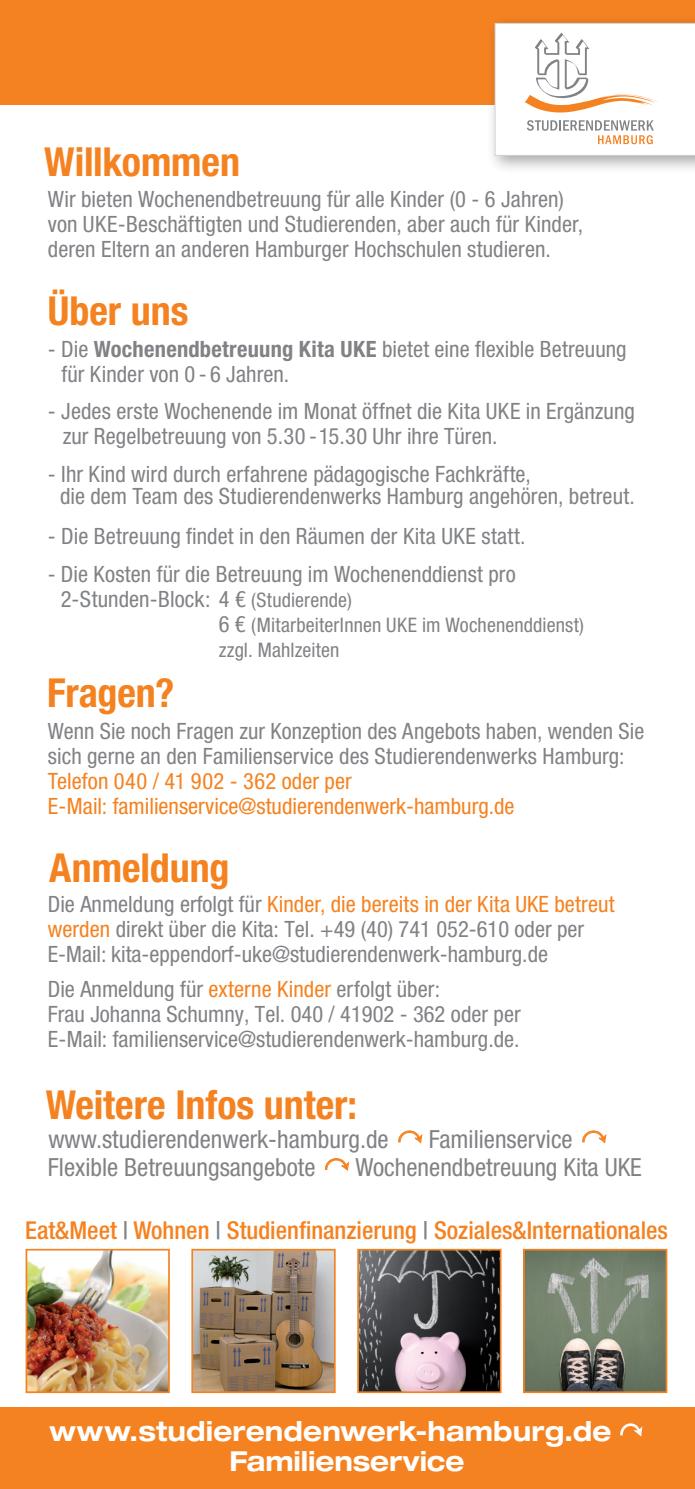
<style>
.page{position:relative;width:695px;height:1489px;background:#fff}
.page>*{position:absolute;margin:0;border:0;box-sizing:border-box;transform-origin:0 0}
.t1{font:700 condensed 40px "Helvetica Neue LT Pro";letter-spacing:-.005em;color:#f58220}
.t2{font:700 expanded 27.5px/29.5px "Helvetica Neue LT Pro";letter-spacing:.005em;color:#fff;text-align:center;scale:.91 1}
.t3{font:condensed 25px/27.5px "Helvetica Neue LT Pro";color:#808285}
.t4{font:500 condensed 24.75px "Helvetica Neue LT Pro";color:#f58220}
.t5{font:condensed 22.5px/25px "Helvetica Neue LT Pro";color:#808285}
.t6{font:condensed 22.5px/25px "Helvetica Neue LT Pro";color:#f58220}
.t7{font:condensed 20px/25px "Helvetica Neue LT Pro";letter-spacing:.005em;color:#808285}
.s1{font-weight:700}
.s2{font-size:20px}
.s3{font-size:22.5px}
.s4{color:#f58220}
.s5{font-family:"Lucida Sans Unicode";font-stretch:normal;font-size:30px;color:#f58220}
.s6{color:#808285}
.s7{font-family:"Lucida Sans Unicode";font-weight:400;font-stretch:normal;font-size:29.75px}
</style>
<div class="page">
<svg style="left:398px;top:1130px;width:24px;height:13px"></svg>
<svg style="left:582px;top:1130px;width:24px;height:13px"></svg>
<svg style="left:324px;top:1158px;width:25px;height:13px"></svg>
<div style="left:0;top:1407px;width:694px;height:81px;background:#f58220"></div>
<img style="left:29px;top:1251px;width:138px;height:138px">
<div style="left:26px;top:1248px;width:144px;height:144px;border:2px solid #f58220"></div>
<img style="left:194px;top:1251px;width:138px;height:138px">
<div style="left:191px;top:1248px;width:144px;height:144px;border:2px solid #f58220"></div>
<img style="left:360px;top:1251px;width:138px;height:138px">
<div style="left:357px;top:1248px;width:144px;height:144px;border:2px solid #f58220"></div>
<img style="left:526px;top:1251px;width:138px;height:138px">
<div style="left:523px;top:1248px;width:144px;height:144px;border:2px solid #f58220"></div>
<div style="left:0;top:0;width:694px;height:105px;background:#f58220"></div>
<div style="left:486px;top:14px;width:208px;height:160px;background:#231f20;opacity:.4"></div>
<svg style="left:495px;top:23px;width:199px;height:132px"></svg>
<svg style="left:620px;top:1423px;width:23px;height:14px"></svg>
<h1 class="t1" style="left:44px;top:137px;width:197px">Willkommen</h1>
<p class="t5" style="left:48px;top:186px;width:536px">Wir bieten Wochenendbetreuung für alle Kinder (0 - 6 Jahren) von UKE-Beschäftigten und Studierenden, aber auch für Kinder, deren Eltern an anderen Hamburger Hochschulen studieren.</p>
<h1 class="t1" style="left:48px;top:286px;width:142px">Über uns</h1>
<p class="t5" style="left:61px;top:336px;width:566px;text-indent:-13px">- Die <span class="s1">Wochenendbetreuung Kita UKE</span> bietet eine flexible Betreuung für Kinder von 0 - 6 Jahren.</p>
<p class="t5" style="left:63px;top:398px;width:573px;text-indent:-15px">- Jedes erste Wochenende im Monat öffnet die Kita UKE in Ergänzung zur Regelbetreuung von 5.30 - 15.30 Uhr ihre Türen.</p>
<p class="t5" style="left:60px;top:462px;width:576px;line-height:22.5px;text-indent:-12px">- Ihr Kind wird durch erfahrene pädagogische Fachkräfte,<br>die dem Team des Studierendenwerks Hamburg angehören, betreut.</p>
<p class="t5" style="left:48px;top:523px;width:479px">- Die Betreuung findet in den Räumen der Kita UKE statt.</p>
<p class="t5" style="left:61px;top:561px;width:456px;text-indent:-13px">- Die Kosten für die Betreuung im Wochenenddienst pro<br>2-Stunden-Block: 4 € <span class="s2">(Studierende)</span></p>
<p class="t7" style="left:219px;top:612px;width:367px"><span class="s3">6 €</span> (MitarbeiterInnen UKE im Wochenenddienst) zzgl. Mahlzeiten</p>
<h1 class="t1" style="left:47px;top:669px;width:129px">Fragen?</h1>
<p class="t5" style="left:48px;top:718px;width:598px">Wenn Sie noch Fragen zur Konzeption des Angebots haben, wenden Sie sich gerne an den Familienservice des Studierendenwerks Hamburg:</p>
<p class="t6" style="left:48px;top:768px;width:468px">Telefon 040 / 41 902 - 362 oder per<br>E-Mail: familienservice@studierendenwerk-hamburg.de</p>
<h1 class="t1" style="left:49px;top:844px;width:182px">Anmeldung</h1>
<p class="t5" style="left:48px;top:891px;width:568px">Die Anmeldung erfolgt für <span class="s4">Kinder, die bereits in der Kita UKE betreut werden</span> direkt über die Kita: Tel. +49 (40) 741 052-610 oder per<br>E-Mail: kita-eppendorf-uke@studierendenwerk-hamburg.de</p>
<p class="t5" style="left:48px;top:976px;width:474px">Die Anmeldung für <span class="s4">externe Kinder</span> erfolgt über:<br>Frau Johanna Schumny, Tel. 040 / 41902 - 362 oder per<br>E-Mail: familienservice@studierendenwerk-hamburg.de.</p>
<h1 class="t1" style="left:46px;top:1080px;width:313px">Weitere Infos unter:</h1>
<p class="t3" style="left:48px;top:1125px;width:595px">www.studierendenwerk-hamburg.de <span class="s5">↷</span> Familienservice <span class="s5">↷<br></span>Flexible Betreuungsangebote <span class="s5">↷</span> Wochenendbetreuung Kita UKE</p>
<p class="t4" style="left:25px;top:1215px;width:644px">Eat&amp;Meet <span class="s6">|</span> Wohnen <span class="s6">|</span> Studienfinanzierung <span class="s6">|</span> Soziales&amp;Internationales</p>
<p class="t2" style="left:50px;top:1415px;width:655px">www.studierendenwerk-hamburg.de <span class="s7">↷<br></span>Familienservice</p>
</div>
